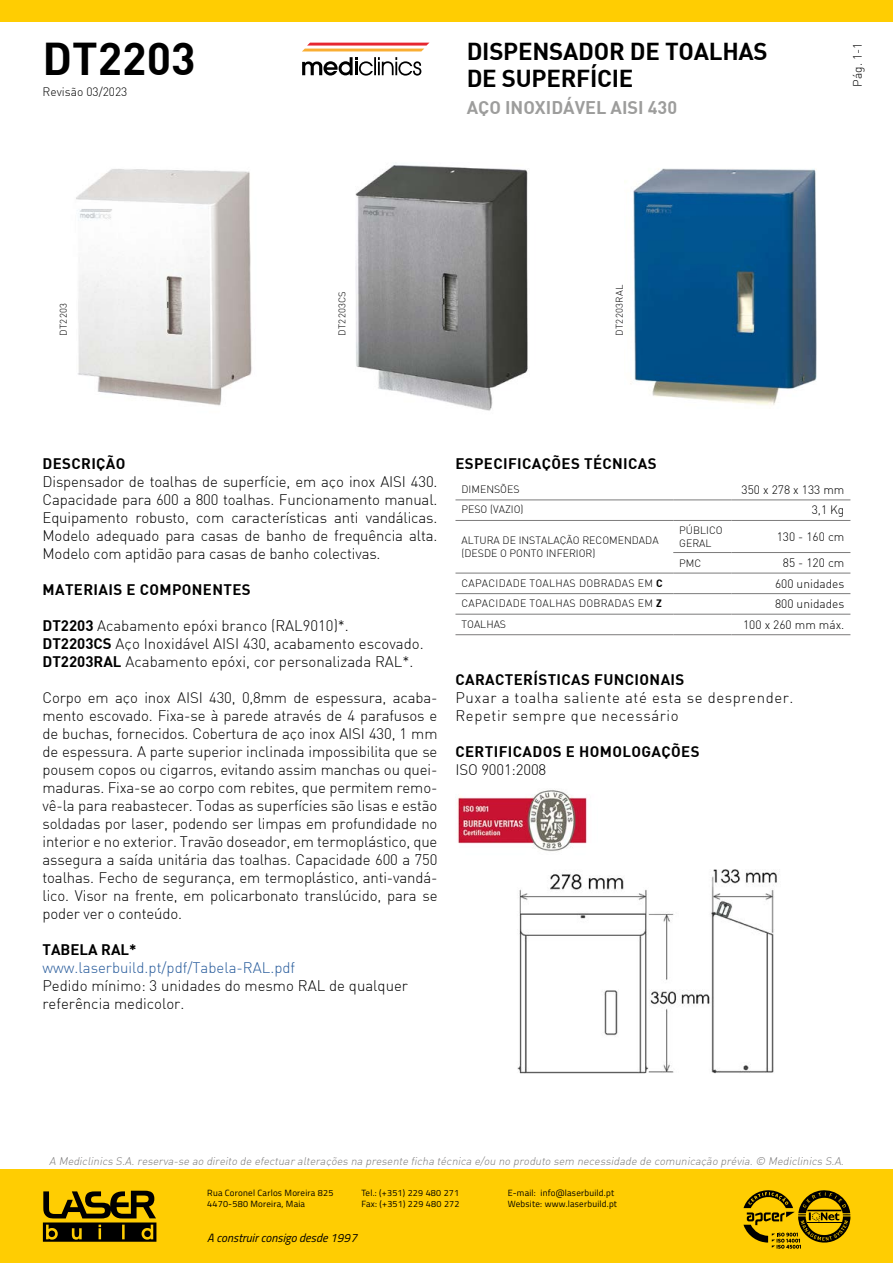
<style>
.page{position:relative;width:893px;height:1263px;background:#fff}
.page>*{position:absolute;margin:0;border:0;box-sizing:border-box;transform-origin:0 0}
.t1{font:700 45px "DI Nbek";color:#000}
.t2{font:700 24px/27px "DI Nbek";letter-spacing:-.01em;color:#000}
.t3{font:700 18px "DI Nbek";color:#9d9d9c}
.t4{font:300 15px/18px "DI Nbek";color:#000;text-align:justify}
.t5{font:700 15px "DI Nbek";letter-spacing:.025em;color:#000}
.t6{font:300 15px/18px "DI Nbek";letter-spacing:.04em;color:#000}
.t7{font:300 15px "DI Nbek";color:#275b9b}
.t8{font:700 15px "DI Nbek";color:#000}
.t9{font:300 12px "DI Nbek";color:#000}
.t10{font:italic 12px "Titillium";color:#000}
.t11{font:italic 300 10.95px "DI Nbek";color:#7c7b7b}
.t12{font:300 10.5px/12.6px "DI Nbek";color:#000}
.t13{font:300 10.5px "DI Nbek";letter-spacing:.025em;color:#000}
.t14{font:300 9.6px "DI Nbek";letter-spacing:.025em;color:#000}
.t15{font:9px/10.8px "Titillium";letter-spacing:.025em;color:#000}
.s1{font-weight:700}
</style>
<div class="page">
<div style="left:0;top:0;width:893px;height:21px;background:#ffcd02"></div>
<div style="left:1px;top:1169px;width:892px;height:94px;background:#ffcd02"></div>
<svg style="left:43px;top:1191px;width:113px;height:51px"></svg>
<svg style="left:302px;top:43px;width:127px;height:8px"></svg>
<svg style="left:302px;top:57px;width:119px;height:19px"></svg>
<svg style="left:743px;top:1190px;width:107px;height:59px"></svg>
<img style="left:76px;top:169px;width:176px;height:237px">
<img style="left:355px;top:165px;width:173px;height:246px">
<img style="left:624px;top:168px;width:193px;height:237px">
<img style="left:457px;top:790px;width:130px;height:62px">
<img style="left:517px;top:869px;width:263px;height:205px">
<hr style="left:455px;top:500px;width:218px;height:1px;background:#7c7b7b">
<hr style="left:673px;top:500px;width:58px;height:1px;background:#7c7b7b">
<hr style="left:731px;top:500px;width:119px;height:1px;background:#7c7b7b">
<hr style="left:455px;top:520px;width:218px;height:1px;background:#7c7b7b">
<hr style="left:673px;top:520px;width:58px;height:1px;background:#7c7b7b">
<hr style="left:731px;top:520px;width:119px;height:1px;background:#7c7b7b">
<hr style="left:673px;top:552px;width:58px;height:1px;background:#7c7b7b">
<hr style="left:731px;top:552px;width:119px;height:1px;background:#7c7b7b">
<hr style="left:455px;top:573px;width:218px;height:1px;background:#7c7b7b">
<hr style="left:673px;top:573px;width:58px;height:1px;background:#7c7b7b">
<hr style="left:731px;top:573px;width:119px;height:1px;background:#7c7b7b">
<hr style="left:455px;top:593px;width:218px;height:1px;background:#7c7b7b">
<hr style="left:673px;top:593px;width:58px;height:1px;background:#7c7b7b">
<hr style="left:731px;top:593px;width:119px;height:1px;background:#7c7b7b">
<hr style="left:455px;top:614px;width:218px;height:1px;background:#7c7b7b">
<hr style="left:673px;top:614px;width:58px;height:1px;background:#7c7b7b">
<hr style="left:731px;top:614px;width:119px;height:1px;background:#7c7b7b">
<hr style="left:455px;top:634px;width:218px;height:1px;background:#7c7b7b">
<hr style="left:673px;top:634px;width:58px;height:1px;background:#7c7b7b">
<hr style="left:731px;top:634px;width:119px;height:1px;background:#7c7b7b">
<h1 class="t1" style="left:43px;top:29px;width:155px">DT2203</h1>
<p class="t9" style="left:43px;top:84px;width:86px">Revisão 03/2023</p>
<p class="t14" style="left:57px;top:336px;width:34px;rotate:-90deg">DT2203</p>
<h2 class="t2" style="left:467px;top:37px;width:303px">DISPENSADOR DE TOALHAS<br>DE SUPERFÍCIE</h2>
<p class="t9" style="left:850px;top:87px;width:46px;rotate:-90deg">Pág. 1-1</p>
<p class="t3" style="left:467px;top:96px;width:212px">AÇO INOXIDÁVEL AISI 430</p>
<p class="t14" style="left:336px;top:336px;width:46px;rotate:-90deg">DT2203CS</p>
<p class="t14" style="left:613px;top:336px;width:52px;rotate:-90deg">DT2203RAL</p>
<p class="t5" style="left:43px;top:454px;width:85px">DESCRIÇÃO</p>
<p class="t4" style="left:43px;top:472px;width:396px">Dispensador de toalhas de superfície, em aço inox AISI 430.<br>Capacidade para 600 a 800 toalhas. Funcionamento manual.<br>Equipamento robusto, com características anti vandálicas.<br>Modelo adequado para casas de banho de frequência alta.<br>Modelo com aptidão para casas de banho colectivas.</p>
<p class="t5" style="left:43px;top:580px;width:210px">MATERIAIS E COMPONENTES</p>
<p class="t4" style="left:43px;top:616px;width:383px;text-align:left"><span class="s1">DT2203</span> Acabamento epóxi branco (RAL9010)*.<br><span class="s1">DT2203CS</span> Aço Inoxidável AISI 430, acabamento escovado.<br><span class="s1">DT2203RAL</span> Acabamento epóxi, cor personalizada RAL*.</p>
<p class="t4" style="left:43px;top:688px;width:396px">Corpo em aço inox AISI 430, 0,8mm de espessura, acaba&shy;mento escovado. Fixa-se à parede através de 4 parafusos e de buchas, fornecidos. Cobertura de aço inox AISI 430, 1 mm de espessura. A parte superior inclinada impossibilita que se pousem copos ou cigarros, evitando assim manchas ou quei&shy;maduras. Fixa-se ao corpo com rebites, que permitem remo&shy;vê-la para reabastecer. Todas as superfícies são lisas e estão soldadas por laser, podendo ser limpas em profundidade no interior e no exterior. Travão doseador, em termoplástico, que assegura a saída unitária das toalhas. Capacidade 600 a 750 toalhas. Fecho de segurança, em termoplástico, anti-vandá&shy;lico. Visor na frente, em policarbonato translúcido, para se poder ver o conteúdo.</p>
<p class="t8" style="left:43px;top:940px;width:96px">TABELA RAL*</p>
<p class="t7" style="left:43px;top:958px;width:254px">www.laserbuild.pt/pdf/Tabela-RAL.pdf</p>
<p class="t4" style="left:43px;top:976px;width:367px">Pedido mínimo: 3 unidades do mesmo RAL de qualquer referência medicolor.</p>
<p class="t5" style="left:455px;top:454px;width:203px">ESPECIFICAÇÕES TÉCNICAS</p>
<p class="t12" style="left:461px;top:483px;width:60px">DIMENSÕES</p>
<p class="t9" style="left:741px;top:482px;width:104px">350 x 278 x 133 mm</p>
<p class="t12" style="left:461px;top:503px;width:64px">PESO (VAZIO)</p>
<p class="t9" style="left:812px;top:503px;width:34px">3,1 Kg</p>
<p class="t12" style="left:461px;top:534px;width:199px">ALTURA DE INSTALAÇÃO RECOMENDADA (DESDE O PONTO INFERIOR)</p>
<p class="t12" style="left:679px;top:524px;width:45px">PÚBLICO<br>GERAL</p>
<p class="t9" style="left:777px;top:529px;width:69px">130 - 160 cm</p>
<p class="t12" style="left:679px;top:556px;width:23px">PMC</p>
<p class="t9" style="left:783px;top:555px;width:63px">85 - 120 cm</p>
<p class="t13" style="left:461px;top:576px;width:203px">CAPACIDADE TOALHAS DOBRADAS EM <span class="s1">C</span></p>
<p class="t9" style="left:775px;top:576px;width:71px">600 unidades</p>
<p class="t13" style="left:461px;top:597px;width:202px">CAPACIDADE TOALHAS DOBRADAS EM <span class="s1">Z</span></p>
<p class="t9" style="left:775px;top:596px;width:71px">800 unidades</p>
<p class="t12" style="left:461px;top:617px;width:46px">TOALHAS</p>
<p class="t9" style="left:743px;top:617px;width:103px">100 x 260 mm máx.</p>
<p class="t5" style="left:455px;top:669px;width:230px">CARACTERÍSTICAS FUNCIONAIS</p>
<p class="t6" style="left:455px;top:688px;width:340px">Puxar a toalha saliente até esta se desprender.<br>Repetir sempre que necessário</p>
<p class="t5" style="left:455px;top:741px;width:246px">CERTIFICADOS E HOMOLOGAÇÕES</p>
<p class="t4" style="left:455px;top:760px;width:92px">ISO 9001:2008</p>
<p class="t11" style="left:49px;top:1154px;width:798px">A Mediclinics S.A.reserva-se ao direito de efectuar alterações na presente ficha técnica e/ou no produto sem necessidade de comunicação prévia.© Mediclinics S.A.</p>
<p class="t15" style="left:207px;top:1187px;width:128px">Rua Coronel Carlos Moreira 825<br>4470-580 Moreira, Maia</p>
<p class="t15" style="left:361px;top:1187px;width:100px">Tel.: (+351) 229 480 271<br>Fax: (+351) 229 480 272</p>
<p class="t15" style="left:508px;top:1187px;width:111px">E-mail: info@laserbuild.pt<br>Website: www.laserbuild.pt</p>
<p class="t10" style="left:207px;top:1229px;width:151px">A construir consigo desde 1997</p>
</div>
